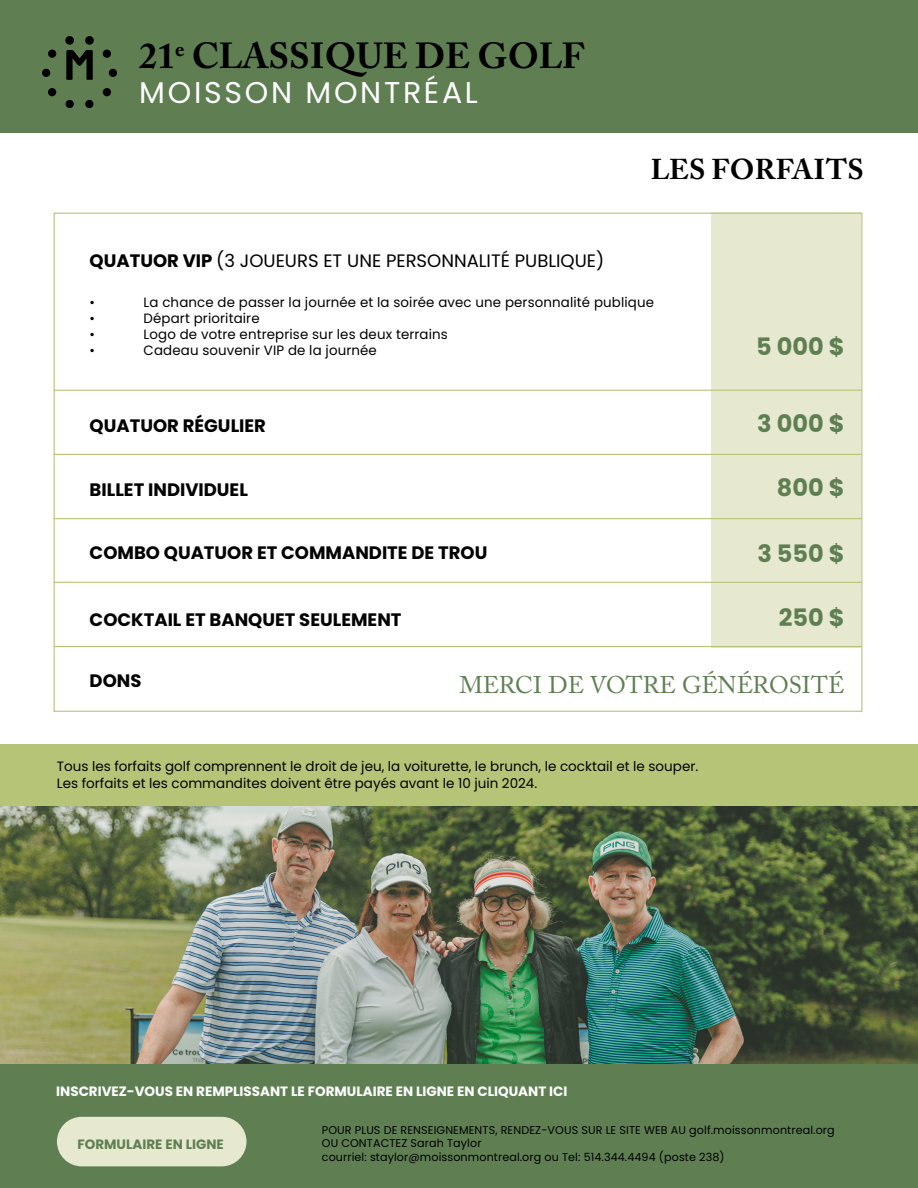
<style>
.page{position:relative;width:918px;height:1188px;background:#fff}
.page>*{position:absolute;margin:0;border:0;box-sizing:border-box;transform-origin:0 0}
.t1{font:700 36px "Adobe Caslon Pro";color:#000}
.t2{font:30px "Poppins";letter-spacing:.09em;color:#fff}
.t3{font:700 28.5px "Adobe Caslon Pro";letter-spacing:.015em;color:#000}
.t4{font:700 24px "Poppins";color:#5f7f53}
.t5{font:24px "Adobe Caslon Pro";color:#5f7f53}
.t6{font:700 18px "Poppins";color:#000}
.t7{font:18px "Poppins";color:#000}
.t8{font:13.5px/16.2px "Poppins";letter-spacing:.01em;color:#000}
.t9{font:700 13.5px "Poppins";color:#fff}
.t10{font:700 13.5px "Poppins";color:#5f7f53}
.t11{font:11.25px/13.5px "Poppins";letter-spacing:.01em;color:#000}
.s1{font-weight:700}
</style>
<div class="page">
<img style="left:0;top:805px;width:918px;height:260px">
<div style="left:0;top:744px;width:918px;height:61px;background:#b6c477"></div>
<div style="left:712px;top:213px;width:149px;height:435px;background:#e6e9d0"></div>
<hr style="left:54px;top:454px;width:808px;height:1px;background:#b6c477">
<hr style="left:54px;top:582px;width:808px;height:1px;background:#b6c477">
<hr style="left:54px;top:518px;width:808px;height:1px;background:#b6c477">
<hr style="left:54px;top:646px;width:808px;height:1px;background:#b6c477">
<hr style="left:54px;top:390px;width:808px;height:1px;background:#b6c477">
<div style="left:0;top:1065px;width:918px;height:123px;background:#5f7f53"></div>
<div style="left:0;top:0;width:918px;height:133px;background:#5f7f53"></div>
<svg style="left:66px;top:50px;width:27px;height:30px"></svg>
<div style="left:48px;top:50px;width:8px;height:8px;background:#000;border-radius:50%"></div>
<div style="left:65px;top:36px;width:9px;height:9px;background:#000;border-radius:50%"></div>
<div style="left:85px;top:36px;width:9px;height:9px;background:#000;border-radius:50%"></div>
<div style="left:42px;top:69px;width:8px;height:8px;background:#000;border-radius:50%"></div>
<div style="left:48px;top:88px;width:8px;height:8px;background:#000;border-radius:50%"></div>
<div style="left:66px;top:100px;width:8px;height:8px;background:#000;border-radius:50%"></div>
<div style="left:103px;top:50px;width:8px;height:8px;background:#000;border-radius:50%"></div>
<div style="left:109px;top:69px;width:8px;height:8px;background:#000;border-radius:50%"></div>
<div style="left:103px;top:88px;width:8px;height:8px;background:#000;border-radius:50%"></div>
<div style="left:85px;top:100px;width:9px;height:8px;background:#000;border-radius:50%"></div>
<div style="left:57px;top:1117px;width:190px;height:49px;background:#e6e9d0;border-radius:25px"></div>
<h1 class="t1" style="left:139px;top:35px;width:447px">21<sup>e</sup> CLASSIQUE DE GOLF</h1>
<h2 class="t2" style="left:139px;top:75px;width:340px">MOISSON MONTRÉAL</h2>
<h3 class="t3" style="left:651px;top:153px;width:214px">LES FORFAITS</h3>
<h3 class="t7" style="left:90px;top:251px;width:516px"><span class="s1">QUATUOR VIP</span> (3 JOUEURS ET UNE PERSONNALITÉ PUBLIQUE)</h3>
<p class="t8" style="left:90px;top:294px;width:7px">•</p>
<p class="t8" style="left:144px;top:294px;width:512px">La chance de passer la journée et la soirée avec une personnalité publique</p>
<p class="t8" style="left:90px;top:310px;width:7px">•</p>
<p class="t8" style="left:144px;top:310px;width:118px">Départ prioritaire</p>
<p class="t8" style="left:90px;top:326px;width:7px">•</p>
<p class="t8" style="left:144px;top:326px;width:306px">Logo de votre entreprise sur les deux terrains</p>
<p class="t8" style="left:90px;top:342px;width:7px">•</p>
<p class="t8" style="left:144px;top:342px;width:235px">Cadeau souvenir VIP de la journée</p>
<h3 class="t4" style="left:756px;top:333px;width:90px">5 000 $</h3>
<h3 class="t6" style="left:90px;top:416px;width:178px">QUATUOR RÉGULIER</h3>
<h3 class="t6" style="left:90px;top:479px;width:160px">BILLET INDIVIDUEL</h3>
<h3 class="t6" style="left:90px;top:542px;width:399px">COMBO QUATUOR ET COMMANDITE DE TROU</h3>
<h3 class="t6" style="left:90px;top:609px;width:313px">COCKTAIL ET BANQUET SEULEMENT</h3>
<h3 class="t4" style="left:757px;top:410px;width:89px">3 000 $</h3>
<h3 class="t4" style="left:777px;top:473px;width:69px">800 $</h3>
<h3 class="t4" style="left:757px;top:539px;width:89px">3 550 $</h3>
<h3 class="t4" style="left:779px;top:603px;width:67px">250 $</h3>
<h3 class="t6" style="left:90px;top:671px;width:53px">DONS</h3>
<h3 class="t5" style="left:459px;top:670px;width:387px">MERCI DE VOTRE GÉNÉROSITÉ</h3>
<p class="t8" style="left:57px;top:759px;width:643px">Tous les forfaits golf comprennent le droit de jeu, la voiturette, le brunch, le cocktail et le souper.<br>Les forfaits et les commandites doivent être payés avant le 10 juin 2024.</p>
<p class="t9" style="left:56px;top:1084px;width:513px">INSCRIVEZ-VOUS EN REMPLISSANT LE FORMULAIRE EN LIGNE EN CLIQUANT ICI</p>
<p class="t11" style="left:322px;top:1123px;width:514px">POUR PLUS DE RENSEIGNEMENTS, RENDEZ-VOUS SUR LE SITE WEB AU golf.moissonmontreal.org<br>OU CONTACTEZ Sarah Taylor<br>courriel: staylor@moissonmontreal.org ou Tel: 514.344.4494 (poste 238)</p>
<p class="t10" style="left:77px;top:1136px;width:148px">FORMULAIRE EN LIGNE</p>
</div>
